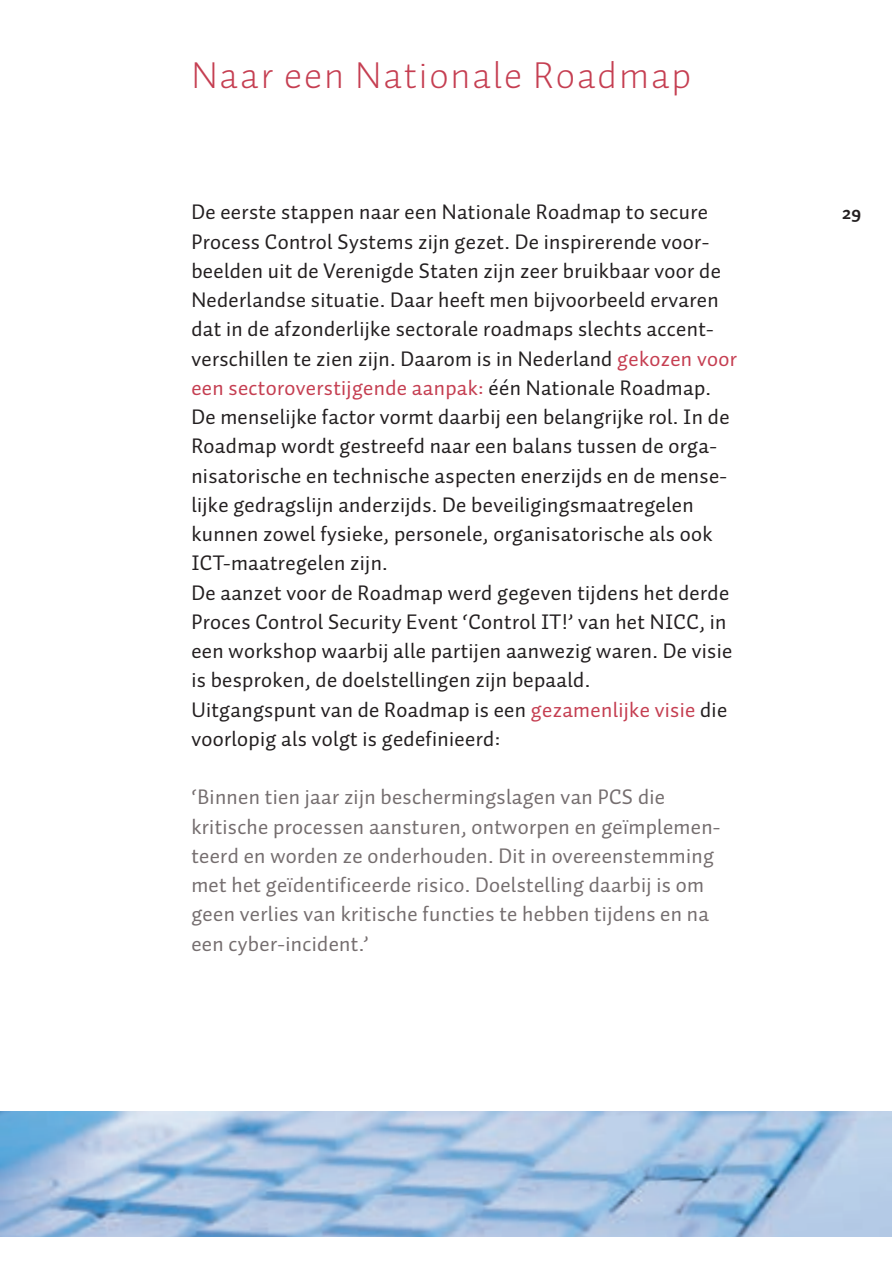
<style>
.page{position:relative;width:893px;height:1276px;background:#fff}
.page>*{position:absolute;margin:0;border:0;box-sizing:border-box;transform-origin:0 0}
.t1{font:300 38.25px "Auto 1";letter-spacing:.05em;color:#c53e51}
.t2{font:21.38px/29.2px "Auto 1";letter-spacing:.015em;color:#231f20}
.t3{font:21.38px/29.2px "Auto 1";letter-spacing:.015em;color:#756e6f}
.t4{font:700 19.12px "Auto 1";color:#231f20}
.s1{color:#c53e51}
</style>
<div class="page">
<img style="left:0;top:1112px;width:891px;height:124px">
<h1 class="t1" style="left:191px;top:52px;width:501px">Naar een Nationale Roadmap</h1>
<p class="t2" style="left:191px;top:197px;width:518px">De eerste stappen naar een Nationale Roadmap to secure</p>
<p class="t4" style="left:842px;top:201px;width:20px">29</p>
<p class="t2" style="left:191px;top:226px;width:547px">Process Control Systems zijn gezet. De inspirerende voor&shy;beelden uit de Verenigde Staten zijn zeer bruikbaar voor de Nederlandse situatie. Daar heeft men bijvoorbeeld ervaren dat in de afzonderlijke sectorale roadmaps slechts accent&shy;verschillen te zien zijn. Daarom is in Nederland <span class="s1">gekozen voor een sectoroverstijgende aanpak:</span> één Nationale Roadmap.<br>De menselijke factor vormt daarbij een belangrijke rol. In de Roadmap wordt gestreefd naar een balans tussen de orga&shy;nisatorische en technische aspecten enerzijds en de mense&shy;lijke gedragslijn anderzijds. De beveiligingsmaatregelen kunnen zowel fysieke, personele, organisatorische als ook ICT-maatregelen zijn.<br>De aanzet voor de Roadmap werd gegeven tijdens het derde Proces Control Security Event ‘Control IT!’ van het NICC, in een workshop waarbij alle partijen aanwezig waren. De visie is besproken, de doelstellingen zijn bepaald.<br>Uitgangspunt van de Roadmap is een <span class="s1">gezamenlijke visie</span> die voorlopig als volgt is gedefinieerd:</p>
<p class="t3" style="left:191px;top:782px;width:530px">‘Binnen tien jaar zijn beschermingslagen van PCS die kritische processen aansturen, ontworpen en geïmplemen&shy;teerd en worden ze onderhouden. Dit in overeenstemming met het geïdentificeerde risico. Doelstelling daarbij is om geen verlies van kritische functies te hebben tijdens en na een cyber-incident.’</p>
</div>
